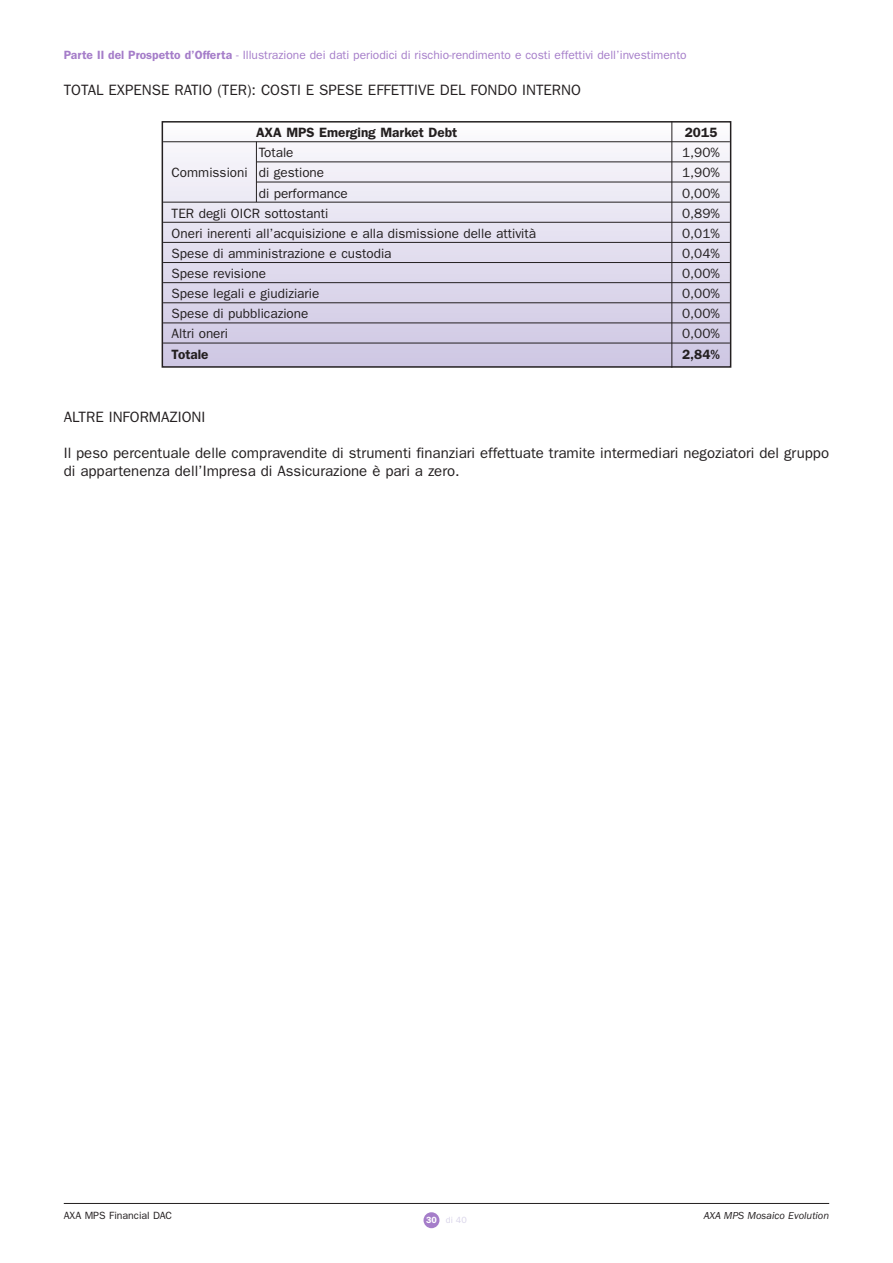
<style>
.page{position:relative;width:893px;height:1263px;background:#fff}
.page>*{position:absolute;margin:0;border:0;box-sizing:border-box;transform-origin:0 0}
.t1{font:15px/18px "Franklin Gothic";color:#231f20}
.t2{font:13.5px "Franklin Gothic";color:#231f20}
.t3{font:600 13.5px "Franklin Gothic";color:#231f20}
.t4{font:12px "Franklin Gothic";color:#a57dc9}
.t5{font:italic 10.5px "Franklin Gothic";color:#231f20}
.t6{font:10.5px "Franklin Gothic";color:#231f20}
.t7{font:9px "Franklin Gothic";color:#d8d3e9}
.s1{font-weight:600}
.s2{font-weight:600;color:#fff}
</style>
<div class="page">
<div style="left:423px;top:1212px;width:16px;height:16px;background:#a57dc9;border-radius:50%"></div>
<div style="left:162px;top:122px;width:569px;height:245px;background:linear-gradient(to bottom,#f9f8fa,#ccc4e1)"></div>
<div style="left:162px;top:121px;width:569px;height:247px;border:2px solid #231f20"></div>
<hr style="left:163px;top:141px;width:567px;height:1px;background:#231f20">
<hr style="left:257px;top:161px;width:473px;height:1px;background:#231f20">
<hr style="left:257px;top:182px;width:473px;height:1px;background:#231f20">
<hr style="left:163px;top:202px;width:567px;height:1px;background:#231f20">
<hr style="left:163px;top:222px;width:567px;height:1px;background:#231f20">
<hr style="left:163px;top:242px;width:567px;height:1px;background:#231f20">
<hr style="left:163px;top:262px;width:567px;height:1px;background:#231f20">
<hr style="left:163px;top:282px;width:567px;height:1px;background:#231f20">
<hr style="left:163px;top:302px;width:567px;height:1px;background:#231f20">
<hr style="left:163px;top:322px;width:567px;height:1px;background:#231f20">
<hr style="left:163px;top:343px;width:567px;height:1px;background:#231f20">
<hr style="left:256px;top:142px;width:1px;height:60px;background:#231f20">
<hr style="left:671px;top:121px;width:1px;height:247px;background:#231f20">
<hr style="left:64px;top:1203px;width:765px;height:1px;background:#231f20">
<p class="t4" style="left:64px;top:51px;width:624px"><span class="s1">Parte II del Prospetto d’Offerta</span> - Illustrazione dei dati periodici di rischio-rendimento e costi effettivi dell’investimento</p>
<p class="t1" style="left:64px;top:82px;width:519px">TOTAL EXPENSE RATIO (TER): COSTI E SPESE EFFETTIVE DEL FONDO INTERNO</p>
<p class="t3" style="left:256px;top:128px;width:203px">AXA MPS Emerging Market Debt</p>
<p class="t3" style="left:685px;top:128px;width:34px">2015</p>
<p class="t2" style="left:259px;top:148px;width:36px">Totale</p>
<p class="t2" style="left:682px;top:148px;width:39px">1,90%</p>
<p class="t2" style="left:172px;top:168px;width:154px">Commissioni di gestione</p>
<p class="t2" style="left:682px;top:168px;width:39px">1,90%</p>
<p class="t2" style="left:259px;top:188px;width:91px">di performance</p>
<p class="t2" style="left:682px;top:188px;width:39px">0,00%</p>
<p class="t2" style="left:172px;top:208px;width:158px">TER degli OICR sottostanti</p>
<p class="t2" style="left:682px;top:208px;width:39px">0,89%</p>
<p class="t2" style="left:172px;top:228px;width:366px">Oneri inerenti all’acquisizione e alla dismissione delle attività</p>
<p class="t2" style="left:682px;top:228px;width:39px">0,01%</p>
<p class="t2" style="left:172px;top:249px;width:221px">Spese di amministrazione e custodia</p>
<p class="t2" style="left:682px;top:249px;width:39px">0,04%</p>
<p class="t2" style="left:172px;top:269px;width:96px">Spese revisione</p>
<p class="t2" style="left:682px;top:269px;width:39px">0,00%</p>
<p class="t2" style="left:172px;top:289px;width:149px">Spese legali e giudiziarie</p>
<p class="t2" style="left:682px;top:289px;width:39px">0,00%</p>
<p class="t2" style="left:172px;top:309px;width:138px">Spese di pubblicazione</p>
<p class="t2" style="left:682px;top:309px;width:39px">0,00%</p>
<p class="t2" style="left:172px;top:329px;width:58px">Altri oneri</p>
<p class="t2" style="left:682px;top:329px;width:39px">0,00%</p>
<p class="t3" style="left:172px;top:349px;width:38px">Totale</p>
<p class="t3" style="left:682px;top:349px;width:39px">2,84%</p>
<p class="t1" style="left:64px;top:409px;width:143px">ALTRE INFORMAZIONI</p>
<p class="t1" style="left:64px;top:445px;width:767px">Il peso percentuale delle compravendite di strumenti finanziari effettuate tramite intermediari negoziatori del gruppo di appartenenza dell’Impresa di Assicurazione è pari a zero.</p>
<p class="t6" style="left:64px;top:1211px;width:110px">AXA MPS Financial DAC</p>
<p class="t5" style="left:704px;top:1211px;width:127px">AXA MPS Mosaico Evolution</p>
<p class="t7" style="left:426px;top:1217px;width:42px"><span class="s2">30</span> di 40</p>
</div>
